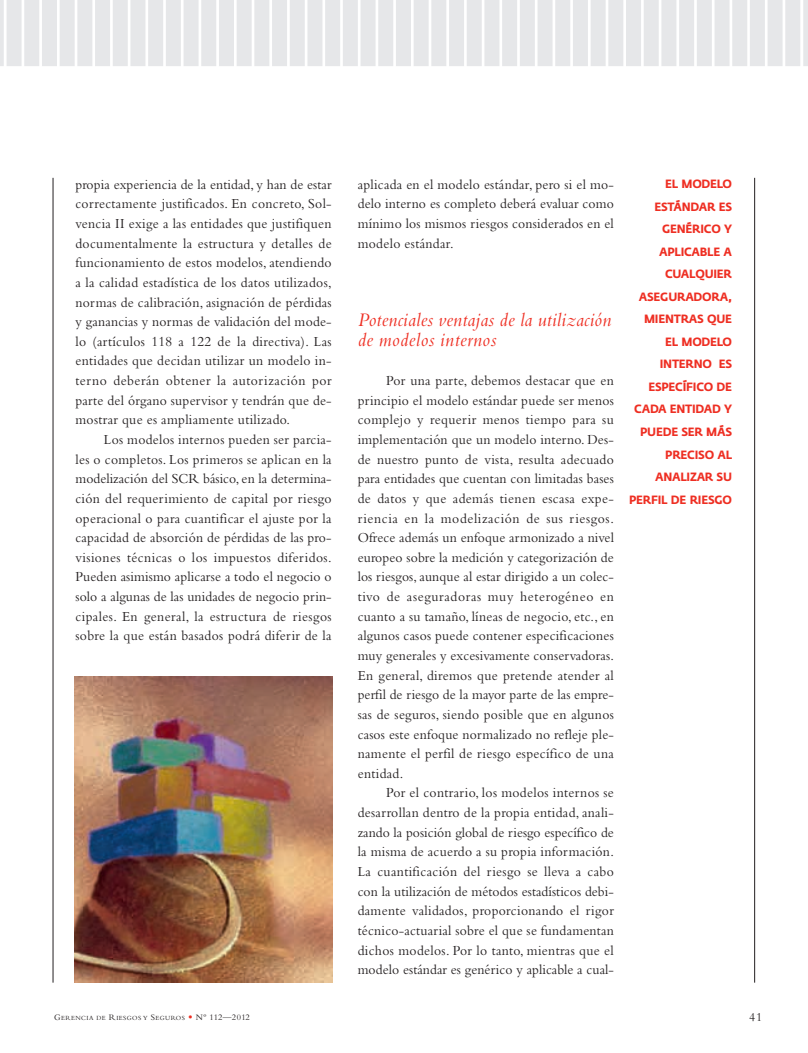
<style>
.page{position:relative;width:808px;height:1053px;background:#fff}
.page>*{position:absolute;margin:0;border:0;box-sizing:border-box;transform-origin:0 0}
.t1{font:italic 20px/19.6px "Bembo";letter-spacing:.015em;color:#ee2e22;scale:.95 1}
.t2{font:14.38px/19.6px "Bembo";letter-spacing:.025em;color:#231f20;text-align:justify;scale:.95 1}
.t3{font:12.5px "Bembo";color:#231f20}
.t4{font:700 11.88px/22.5px "Fedra Sans";letter-spacing:-.02em;color:#ee2e22;text-align:right;scale:.95 1}
.t5{font:6.5px "Bembo";letter-spacing:.065em;color:#231f20}
.s1{font-size:8.75px}
.s2{font-family:"Goudy";font-size:8.75px;color:#ee2e22}
</style>
<div class="page">
<hr style="left:53px;top:178px;width:1px;height:804px;background:#231f20">
<hr style="left:754px;top:178px;width:1px;height:804px;background:#231f20">
<hr style="left:0;top:0;width:4px;height:66px;background:#e6e7e9">
<div style="left:7px;top:0;width:15px;height:66px;background:#e6e7e9"></div>
<div style="left:24px;top:0;width:15px;height:66px;background:#e6e7e9"></div>
<div style="left:42px;top:0;width:15px;height:66px;background:#e6e7e9"></div>
<div style="left:60px;top:0;width:15px;height:66px;background:#e6e7e9"></div>
<div style="left:77px;top:0;width:15px;height:66px;background:#e6e7e9"></div>
<div style="left:95px;top:0;width:15px;height:66px;background:#e6e7e9"></div>
<div style="left:113px;top:0;width:15px;height:66px;background:#e6e7e9"></div>
<div style="left:130px;top:0;width:15px;height:66px;background:#e6e7e9"></div>
<div style="left:148px;top:0;width:15px;height:66px;background:#e6e7e9"></div>
<div style="left:166px;top:0;width:15px;height:66px;background:#e6e7e9"></div>
<div style="left:184px;top:0;width:15px;height:66px;background:#e6e7e9"></div>
<div style="left:201px;top:0;width:15px;height:66px;background:#e6e7e9"></div>
<div style="left:219px;top:0;width:15px;height:66px;background:#e6e7e9"></div>
<div style="left:237px;top:0;width:15px;height:66px;background:#e6e7e9"></div>
<div style="left:254px;top:0;width:15px;height:66px;background:#e6e7e9"></div>
<div style="left:272px;top:0;width:15px;height:66px;background:#e6e7e9"></div>
<div style="left:290px;top:0;width:15px;height:66px;background:#e6e7e9"></div>
<div style="left:307px;top:0;width:15px;height:66px;background:#e6e7e9"></div>
<div style="left:325px;top:0;width:15px;height:66px;background:#e6e7e9"></div>
<div style="left:343px;top:0;width:15px;height:66px;background:#e6e7e9"></div>
<div style="left:361px;top:0;width:15px;height:66px;background:#e6e7e9"></div>
<div style="left:378px;top:0;width:15px;height:66px;background:#e6e7e9"></div>
<div style="left:396px;top:0;width:15px;height:66px;background:#e6e7e9"></div>
<div style="left:414px;top:0;width:15px;height:66px;background:#e6e7e9"></div>
<div style="left:431px;top:0;width:15px;height:66px;background:#e6e7e9"></div>
<div style="left:449px;top:0;width:15px;height:66px;background:#e6e7e9"></div>
<div style="left:467px;top:0;width:15px;height:66px;background:#e6e7e9"></div>
<div style="left:484px;top:0;width:15px;height:66px;background:#e6e7e9"></div>
<div style="left:502px;top:0;width:15px;height:66px;background:#e6e7e9"></div>
<div style="left:520px;top:0;width:15px;height:66px;background:#e6e7e9"></div>
<div style="left:537px;top:0;width:15px;height:66px;background:#e6e7e9"></div>
<div style="left:555px;top:0;width:15px;height:66px;background:#e6e7e9"></div>
<div style="left:573px;top:0;width:15px;height:66px;background:#e6e7e9"></div>
<div style="left:591px;top:0;width:15px;height:66px;background:#e6e7e9"></div>
<div style="left:608px;top:0;width:15px;height:66px;background:#e6e7e9"></div>
<div style="left:626px;top:0;width:15px;height:66px;background:#e6e7e9"></div>
<div style="left:644px;top:0;width:15px;height:66px;background:#e6e7e9"></div>
<div style="left:661px;top:0;width:15px;height:66px;background:#e6e7e9"></div>
<div style="left:679px;top:0;width:15px;height:66px;background:#e6e7e9"></div>
<div style="left:697px;top:0;width:15px;height:66px;background:#e6e7e9"></div>
<div style="left:732px;top:0;width:15px;height:66px;background:#e6e7e9"></div>
<div style="left:714px;top:0;width:15px;height:66px;background:#e6e7e9"></div>
<div style="left:750px;top:0;width:15px;height:66px;background:#e6e7e9"></div>
<div style="left:785px;top:0;width:15px;height:66px;background:#e6e7e9"></div>
<div style="left:803px;top:0;width:5px;height:66px;background:#e6e7e9"></div>
<div style="left:767px;top:0;width:15px;height:66px;background:#e6e7e9"></div>
<img style="left:74px;top:677px;width:259px;height:304px">
<p class="t2" style="left:75px;top:176px;width:271px">propia experiencia de la entidad, y han de estar correctamente justificados. En concreto, Sol&shy;vencia II exige a las entidades que justifiquen documentalmente la estructura y detalles de funcionamiento de estos modelos, atendiendo a la calidad estadística de los datos utilizados, normas de calibración, asignación de pérdidas y ganancias y normas de validación del mode&shy;lo (artículos 118 a 122 de la directiva). Las entidades que decidan utilizar un modelo in&shy;terno deberán obtener la autorización por parte del órgano supervisor y tendrán que de&shy;mostrar que es ampliamente utilizado.</p>
<p class="t2" style="left:75px;top:431px;width:271px;text-indent:28px">Los modelos internos pueden ser parcia&shy;les o completos. Los primeros se aplican en la modelización del SCR básico, en la determina&shy;ción del requerimiento de capital por riesgo operacional o para cuantificar el ajuste por la capacidad de absorción de pérdidas de las pro&shy;visiones técnicas o los impuestos diferidos.<br>Pueden asimismo aplicarse a todo el negocio o solo a algunas de las unidades de negocio prin&shy;cipales. En general, la estructura de riesgos sobre la que están basados podrá diferir de la</p>
<p class="t2" style="left:358px;top:176px;width:271px">aplicada en el modelo estándar, pero si el mo&shy;delo interno es completo deberá evaluar como mínimo los mismos riesgos considerados en el modelo estándar.</p>
<h1 class="t1" style="left:358px;top:312px;width:268px">Potenciales ventajas de la utilización de modelos internos</h1>
<p class="t2" style="left:358px;top:372px;width:271px;text-indent:28px">Por una parte, debemos destacar que en principio el modelo estándar puede ser menos complejo y requerir menos tiempo para su implementación que un modelo interno. Des&shy;de nuestro punto de vista, resulta adecuado para entidades que cuentan con limitadas bases de datos y que además tienen escasa expe&shy;riencia en la modelización de sus riesgos.<br>Ofrece además un enfoque armonizado a nivel europeo sobre la medición y categorización de los riesgos, aunque al estar dirigido a un colec&shy;tivo de aseguradoras muy heterogéneo en cuanto a su tamaño, líneas de negocio, etc., en algunos casos puede contener especificaciones muy generales y excesivamente conservadoras.<br>En general, diremos que pretende atender al perfil de riesgo de la mayor parte de las empre&shy;sas de seguros, siendo posible que en algunos casos este enfoque normalizado no refleje ple&shy;namente el perfil de riesgo específico de una entidad.</p>
<p class="t2" style="left:358px;top:784px;width:271px;text-indent:28px">Por el contrario, los modelos internos se desarrollan dentro de la propia entidad, anali&shy;zando la posición global de riesgo específico de la misma de acuerdo a su propia información.<br>La cuantificación del riesgo se lleva a cabo con la utilización de métodos estadísticos debi&shy;damente validados, proporcionando el rigor técnico-actuarial sobre el que se fundamentan dichos modelos. Por lo tanto, mientras que el modelo estándar es genérico y aplicable a cual-</p>
<p class="t4" style="left:629px;top:174px;width:110px">EL MODELO<br>ESTÁNDAR ES<br>GENÉRICO Y<br>APLICABLE A<br>CUALQUIER<br>ASEGURADORA,<br>MIENTRAS QUE<br>EL MODELO<br>INTERNO ES<br>ESPECÍFICO DE<br>CADA ENTIDAD Y<br>PUEDE SER MÁS<br>PRECISO AL<br>ANALIZAR SU<br>PERFIL DE RIESGO</p>
<p class="t5" style="left:54px;top:1015px;width:197px"><span class="s1">G</span>ERENCIA DE <span class="s1">R</span>IESGOS Y <span class="s1">S</span>EGUROS <span class="s2">•</span> <span class="s1">Nº 112—2012</span></p>
<p class="t3" style="left:749px;top:1013px;width:14px">41</p>
</div>
